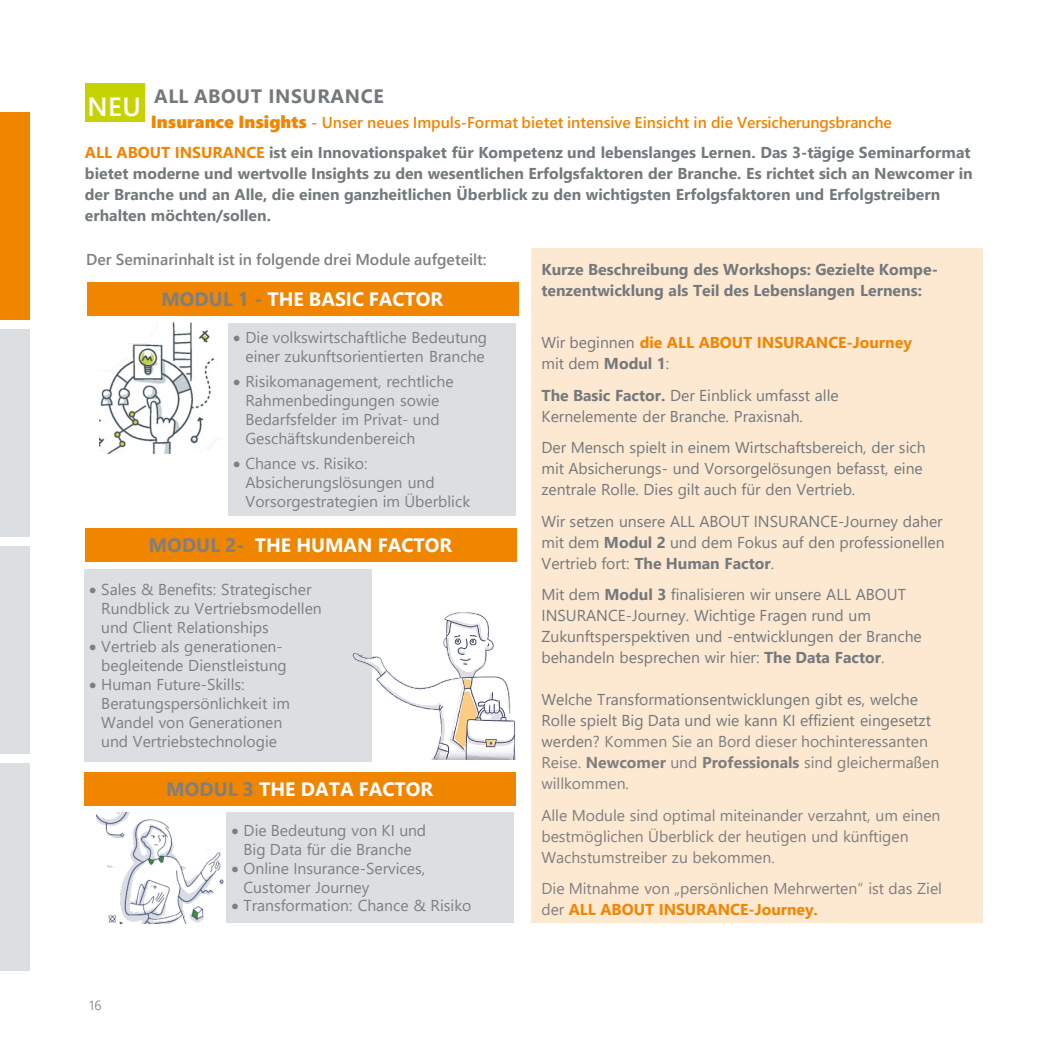
<style>
.page{position:relative;width:1042px;height:1043px;background:#fff}
.page>*{position:absolute;margin:0;border:0;box-sizing:border-box;transform-origin:0 0}
.t1{font:600 26.25px "Segoe UI";color:#fff}
.t2{font:700 19.25px "Segoe UI";color:#fff}
.t3{font:700 19.25px "Segoe UI";letter-spacing:.03em;color:#73797c}
.t4{font:15.75px/18.9px "Segoe UI";color:#7f7f7f}
.t5{font:15.75px/21px "Segoe UI";color:#73797c}
.t6{font:700 15.75px/21px "Segoe UI";color:#73797c}
.t7{font:600 15.75px "Segoe UI";color:#f08500}
.t8{font:700 15.75px/21px "Segoe UI";color:#f08500}
.t9{font:600 15.75px "Segoe UI";color:#7f7f7f}
.t10{font:300 13.3px "Segoe UI";color:#73797c}
.s1{font-family:"Segoe UI Black";font-weight:400;font-size:17.5px}
.s2{color:#f08500}
.s3{color:#7f7f7f}
.s4{font-weight:400;color:#73797c}
.s5{color:#73797c}
.s6{font-weight:700}
.s7{font-weight:700;color:#7f7f7f}
.s8{font-weight:700;color:#f08500}
</style>
<div class="page">
<div style="left:531px;top:248px;width:452px;height:675px;background:#fde8d2"></div>
<div style="left:0;top:763px;width:30px;height:207px;background:#dcdfe1"></div>
<div style="left:0;top:546px;width:30px;height:207px;background:#dcdfe1"></div>
<div style="left:0;top:329px;width:30px;height:207px;background:#dcdfe1"></div>
<div style="left:0;top:112px;width:30px;height:207px;background:#f08500"></div>
<div style="left:85px;top:84px;width:59px;height:38px;background:#c7d300"></div>
<img style="left:100px;top:322px;width:118px;height:131px">
<img style="left:96px;top:812px;width:128px;height:111px">
<div style="left:228px;top:323px;width:288px;height:192px;background:#dcdfe1"></div>
<div style="left:84px;top:568px;width:288px;height:193px;background:#dcdfe1"></div>
<div style="left:226px;top:812px;width:288px;height:111px;background:#dcdfe1"></div>
<div style="left:87px;top:282px;width:431px;height:34px;background:#f08500"></div>
<div style="left:85px;top:528px;width:431px;height:34px;background:#f08500"></div>
<div style="left:84px;top:771px;width:431px;height:34px;background:#f08500"></div>
<img style="left:352px;top:612px;width:164px;height:147px">
<p class="t3" style="left:154px;top:78px;width:231px">ALL ABOUT INSURANCE</p>
<p class="t7" style="left:151px;top:107px;width:742px"><span class="s1">Insurance Insights</span> - Unser neues Impuls-Format bietet intensive Einsicht in die Versicherungsbranche</p>
<p class="t6" style="left:85px;top:141px;width:889px"><span class="s2">ALL ABOUT INSURANCE</span> ist ein Innovationspaket für Kompetenz und lebenslanges Lernen. Das 3-tägige Seminarformat bietet moderne und wertvolle Insights zu den wesentlichen Erfolgsfaktoren der Branche. Es richtet sich an Newcomer in der Branche und an Alle, die einen ganzheitlichen Überblick zu den wichtigsten Erfolgsfaktoren und Erfolgstreibern erhalten möchten/sollen.</p>
<p class="t1" style="left:87px;top:82px;width:55px">NEU</p>
<p class="t9" style="left:86px;top:245px;width:402px">Der Seminarinhalt ist in folgende drei Module aufgeteilt:</p>
<p class="t2" style="left:161px;top:281px;width:283px"><span class="s3">MODUL 1 -</span> THE BASIC FACTOR</p>
<p class="t4" style="left:233px;top:326px;width:255px;text-align:right">• Die volkswirtschaftliche Bedeutung einer zukunftsorientierten Branche</p>
<p class="t4" style="left:245px;top:371px;width:209px;text-indent:-12px">• Risikomanagement, rechtliche<br>Rahmenbedingungen sowie<br>Bedarfsfelder im Privat- und<br>Geschäftskundenbereich</p>
<p class="t4" style="left:245px;top:452px;width:226px;text-indent:-12px">• Chance vs. Risiko:<br>Absicherungslösungen und<br>Vorsorgestrategien im Überblick</p>
<p class="t2" style="left:149px;top:527px;width:305px"><span class="s3">MODUL 2-</span> THE HUMAN FACTOR</p>
<p class="t4" style="left:101px;top:578px;width:222px;text-indent:-12px">• Sales &amp; Benefits: Strategischer<br>Rundblick zu Vertriebsmodellen und Client Relationships</p>
<p class="t4" style="left:89px;top:635px;width:199px;text-align:right">• Vertrieb als generationen&shy;begleitende Dienstleistung</p>
<p class="t4" style="left:101px;top:673px;width:190px;text-indent:-12px">• Human Future-Skills:<br>Beratungspersönlichkeit im<br>Wandel von Generationen und Vertriebstechnologie</p>
<p class="t2" style="left:166px;top:770px;width:268px"><span class="s3">MODUL 3</span> THE DATA FACTOR</p>
<p class="t10" style="left:89px;top:992px;width:14px">16</p>
<p class="t4" style="left:231px;top:819px;width:196px;text-align:center">• Die Bedeutung von KI und<br>Big Data für die Branche</p>
<p class="t4" style="left:243px;top:857px;width:183px;text-indent:-12px">• Online Insurance-Services,<br>Customer Journey</p>
<p class="t4" style="left:231px;top:894px;width:241px">• Transformation: Chance &amp; Risiko</p>
<p class="t6" style="left:541px;top:257px;width:398px">Kurze Beschreibung des Workshops: Gezielte Kompe&shy;tenzentwicklung als Teil des Lebenslangen Lernens:</p>
<p class="t8" style="left:541px;top:331px;width:372px"><span class="s4">Wir beginnen</span> die ALL ABOUT INSURANCE-Journey <span class="s4">mit dem</span> <span class="s5">Modul 1</span><span class="s4">:</span></p>
<p class="t5" style="left:541px;top:383px;width:299px"><span class="s6">The Basic Factor.</span> Der Einblick umfasst alle<br>Kernelemente der Branche. Praxisnah.</p>
<p class="t5" style="left:541px;top:435px;width:385px">Der Mensch spielt in einem Wirtschaftsbereich, der sich mit Absicherungs- und Vorsorgelösungen befasst, eine zentrale Rolle. Dies gilt auch für den Vertrieb.</p>
<p class="t5" style="left:541px;top:509px;width:404px">Wir setzen unsere ALL ABOUT INSURANCE-Journey daher mit dem <span class="s6">Modul 2</span> und dem Fokus auf den professionellen<br>Vertrieb fort: <span class="s6">The Human Factor</span>.</p>
<p class="t5" style="left:541px;top:582px;width:382px">Mit dem <span class="s6">Modul 3</span> finalisieren wir unsere ALL ABOUT INSURANCE-Journey. Wichtige Fragen rund um Zukunftsperspektiven und -entwicklungen der Branche behandeln besprechen wir hier: <span class="s6">The Data Factor</span>.</p>
<p class="t5" style="left:541px;top:687px;width:399px">Welche Transformationsentwicklungen gibt es, welche Rolle spielt Big Data und wie kann KI effizient eingesetzt werden? <span class="s3">Kommen Sie an Bord dieser hochinteressanten Reise.</span> <span class="s7">Newcomer</span> <span class="s3">und</span> <span class="s7">Professionals</span> <span class="s3">sind gleichermaßen willkommen.</span></p>
<p class="t4" style="left:541px;top:803px;width:400px;line-height:21px">Alle Module sind optimal miteinander verzahnt, um einen bestmöglichen Überblick der heutigen und künftigen<br>Wachstumstreiber zu bekommen.</p>
<p class="t4" style="left:541px;top:876px;width:402px;line-height:21px">Die Mitnahme von „persönlichen Mehrwerten“ ist das Ziel der <span class="s8">ALL ABOUT INSURANCE-Journey.</span></p>
</div>
